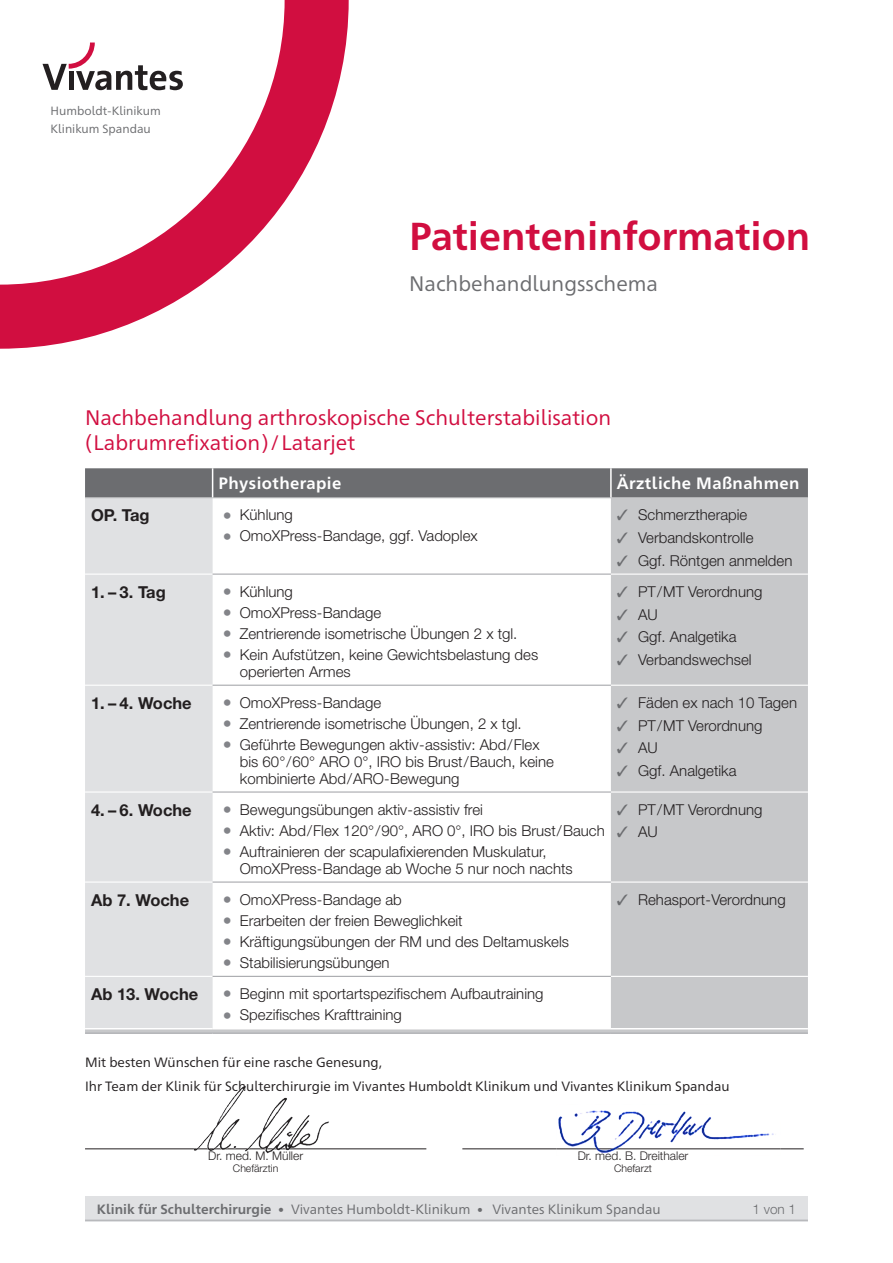
<style>
.page{position:relative;width:893px;height:1263px;background:#fff}
.page>*{position:absolute;margin:0;border:0;box-sizing:border-box;transform-origin:0 0}
.t1{font:700 39px "Frutiger Neue 1450 Pro";color:#d10e40}
.t2{font:21px/25.2px "Frutiger Neue 1450 Pro";color:#d10e40}
.t3{font:21px "Frutiger Neue 1450 Pro";color:#6c6d70}
.t4{font:700 16.5px "Helvetica Neue LT Std";color:#231f20}
.t5{font:700 16.5px "Frutiger Neue 1450 Pro";letter-spacing:.025em;color:#fff}
.t6{font:300 15px/16.8px "Helvetica Neue LT Std";color:#231f20}
.t7{font:13.5px/24px "Frutiger Neue 1450 Pro";color:#231f20}
.t8{font:13.5px "Frutiger Neue 1450 Pro";color:#6c6d70}
.t9{font:300 13.5px "Helvetica Neue LT Std";color:#6c6d70}
.t10{font:300 12px "Helvetica Neue LT Std";color:#231f20}
.t11{font:12px/17.4px "Frutiger Neue 1450 Pro";color:#6c6d70}
.t12{font:300 10.5px "Helvetica Neue LT Std";color:#231f20}
.s1{font-size:18px;color:#838489}
.s2{color:#6c6d70}
.s3{font-weight:700}
.s4{font-weight:700;font-size:12px}
.s5{font-size:12px}
</style>
<div class="page">
<div style="left:85px;top:1196px;width:723px;height:25px;background:#e0e1e3"></div>
<hr style="left:85px;top:1220px;width:723px;height:1px;background:#a8a9ad">
<svg style="left:0;top:0;width:349px;height:349px"></svg>
<svg style="left:43px;top:43px;width:140px;height:47px"></svg>
<svg style="left:85px;top:498px;width:723px;height:535px"></svg>
<hr style="left:85px;top:573px;width:128px;height:2px;background:#fff">
<hr style="left:611px;top:573px;width:197px;height:2px;background:#fff">
<hr style="left:85px;top:685px;width:128px;height:1px;background:#fff">
<hr style="left:611px;top:685px;width:197px;height:1px;background:#fff">
<hr style="left:85px;top:791px;width:128px;height:2px;background:#fff">
<hr style="left:611px;top:791px;width:197px;height:2px;background:#fff">
<hr style="left:85px;top:881px;width:128px;height:2px;background:#fff">
<hr style="left:213px;top:573px;width:398px;height:2px;background:#a8a9ad">
<hr style="left:213px;top:685px;width:398px;height:1px;background:#a8a9ad">
<hr style="left:213px;top:791px;width:398px;height:2px;background:#a8a9ad">
<hr style="left:213px;top:881px;width:398px;height:2px;background:#a8a9ad">
<hr style="left:611px;top:881px;width:197px;height:2px;background:#fff">
<hr style="left:85px;top:976px;width:128px;height:1px;background:#fff">
<hr style="left:611px;top:976px;width:197px;height:1px;background:#fff">
<hr style="left:213px;top:976px;width:398px;height:1px;background:#a8a9ad">
<svg style="left:85px;top:468px;width:723px;height:30px;background:#707173"></svg>
<hr style="left:610px;top:468px;width:2px;height:29px;background:#fff">
<hr style="left:85px;top:1028px;width:128px;height:1px;background:#fff">
<hr style="left:213px;top:1028px;width:398px;height:1px;background:#fff">
<hr style="left:611px;top:1028px;width:197px;height:1px;background:#fff">
<hr style="left:85px;top:1033px;width:128px;height:1px;background:#a8a9ad">
<hr style="left:213px;top:1033px;width:398px;height:1px;background:#a8a9ad">
<hr style="left:611px;top:1033px;width:197px;height:1px;background:#a8a9ad">
<hr style="left:85px;top:1148px;width:341px;height:1px;background:#231f20">
<hr style="left:462px;top:1148px;width:342px;height:1px;background:#231f20">
<img style="left:191px;top:1086px;width:142px;height:68px">
<img style="left:556px;top:1110px;width:224px;height:43px">
<p class="t11" style="left:51px;top:102px;width:112px">Humboldt-Klinikum<br>Klinikum Spandau</p>
<h1 class="t1" style="left:409px;top:208px;width:403px">Patienteninformation</h1>
<h2 class="t3" style="left:409px;top:268px;width:250px">Nachbehandlungsschema</h2>
<h2 class="t2" style="left:85px;top:404px;width:528px">Nachbehandlung arthroskopische Schulterstabilisation (Labrumrefixation)/Latarjet</h2>
<p class="t5" style="left:219px;top:472px;width:124px">Physiotherapie</p>
<p class="t5" style="left:617px;top:472px;width:184px">Ärztliche Maßnahmen</p>
<p class="t4" style="left:91px;top:505px;width:60px">OP. Tag</p>
<p class="t6" style="left:223px;top:506px;width:72px"><span class="s1">•</span> Kühlung</p>
<p class="t6" style="left:223px;top:527px;width:256px"><span class="s1">•</span> OmoXPress-Bandage, ggf. Vadoplex</p>
<p class="t6" style="left:617px;top:506px;width:132px"><span class="s2">✓</span> Schmerztherapie</p>
<p class="t6" style="left:617px;top:529px;width:138px"><span class="s2">✓</span> Verbandskontrolle</p>
<p class="t6" style="left:617px;top:552px;width:177px"><span class="s2">✓</span> Ggf. Röntgen anmelden</p>
<p class="t4" style="left:91px;top:582px;width:76px">1. – 3. Tag</p>
<p class="t6" style="left:223px;top:583px;width:72px"><span class="s1">•</span> Kühlung</p>
<p class="t6" style="left:223px;top:604px;width:160px"><span class="s1">•</span> OmoXPress-Bandage</p>
<p class="t6" style="left:223px;top:625px;width:296px"><span class="s1">•</span> Zentrierende isometrische Übungen 2 x tgl.</p>
<p class="t6" style="left:240px;top:646px;width:300px;text-indent:-17px"><span class="s1">•</span> Kein Aufstützen, keine Gewichtsbelastung des operierten Armes</p>
<p class="t4" style="left:91px;top:693px;width:102px">1. – 4. Woche</p>
<p class="t6" style="left:223px;top:694px;width:160px"><span class="s1">•</span> OmoXPress-Bandage</p>
<p class="t6" style="left:223px;top:715px;width:300px"><span class="s1">•</span> Zentrierende isometrische Übungen, 2 x tgl.</p>
<p class="t6" style="left:240px;top:736px;width:315px;text-indent:-17px"><span class="s1">•</span> Geführte Bewegungen aktiv-assistiv: Abd/Flex bis 60°/60° ARO 0°, IRO bis Brust/Bauch, keine kombinierte Abd/ARO-Bewegung</p>
<p class="t4" style="left:91px;top:800px;width:102px">4. – 6. Woche</p>
<p class="t6" style="left:223px;top:801px;width:262px"><span class="s1">•</span> Bewegungsübungen aktiv-assistiv frei</p>
<p class="t6" style="left:223px;top:822px;width:383px"><span class="s1">•</span> Aktiv: Abd/Flex 120°/90°, ARO 0°, IRO bis Brust/Bauch</p>
<p class="t6" style="left:240px;top:843px;width:334px;text-indent:-17px"><span class="s1">•</span> Auftrainieren der scapulafixierenden Muskulatur,<br>OmoXPress-Bandage ab Woche 5 nur noch nachts</p>
<p class="t4" style="left:91px;top:890px;width:100px">Ab 7. Woche</p>
<p class="t6" style="left:223px;top:891px;width:180px"><span class="s1">•</span> OmoXPress-Bandage ab</p>
<p class="t6" style="left:223px;top:912px;width:241px"><span class="s1">•</span> Erarbeiten der freien Beweglichkeit</p>
<p class="t6" style="left:223px;top:933px;width:348px"><span class="s1">•</span> Kräftigungsübungen der RM und des Deltamuskels</p>
<p class="t6" style="left:223px;top:954px;width:168px"><span class="s1">•</span> Stabilisierungsübungen</p>
<p class="t6" style="left:617px;top:583px;width:147px"><span class="s2">✓</span> PT/MT Verordnung</p>
<p class="t6" style="left:617px;top:605px;width:42px"><span class="s2">✓</span> AU</p>
<p class="t6" style="left:617px;top:628px;width:121px"><span class="s2">✓</span> Ggf. Analgetika</p>
<p class="t6" style="left:617px;top:651px;width:136px"><span class="s2">✓</span> Verbandswechsel</p>
<p class="t6" style="left:617px;top:694px;width:182px"><span class="s2">✓</span> Fäden ex nach 10 Tagen</p>
<p class="t6" style="left:617px;top:716px;width:147px"><span class="s2">✓</span> PT/MT Verordnung</p>
<p class="t6" style="left:617px;top:739px;width:42px"><span class="s2">✓</span> AU</p>
<p class="t6" style="left:617px;top:762px;width:121px"><span class="s2">✓</span> Ggf. Analgetika</p>
<p class="t6" style="left:617px;top:801px;width:147px"><span class="s2">✓</span> PT/MT Verordnung</p>
<p class="t6" style="left:617px;top:823px;width:42px"><span class="s2">✓</span> AU</p>
<p class="t6" style="left:617px;top:891px;width:170px"><span class="s2">✓</span> Rehasport-Verordnung</p>
<p class="t4" style="left:91px;top:984px;width:109px">Ab 13. Woche</p>
<p class="t6" style="left:223px;top:985px;width:322px"><span class="s1">•</span> Beginn mit sportartspezifischem Aufbautraining</p>
<p class="t6" style="left:223px;top:1006px;width:180px"><span class="s1">•</span> Spezifisches Krafttraining</p>
<p class="t7" style="left:85px;top:1049px;width:646px">Mit besten Wünschen für eine rasche Genesung,<br>Ihr Team der Klinik für Schulterchirurgie im Vivantes Humboldt Klinikum und Vivantes Klinikum Spandau</p>
<p class="t10" style="left:208px;top:1148px;width:96px">Dr. med. M. Müller</p>
<p class="t12" style="left:233px;top:1162px;width:47px">Chefärztin</p>
<p class="t10" style="left:578px;top:1148px;width:112px">Dr. med. B. Dreithaler</p>
<p class="t12" style="left:614px;top:1162px;width:39px">Chefarzt</p>
<p class="t8" style="left:97px;top:1199px;width:565px"><span class="s3">Klinik für Schulterchirurgie</span> <span class="s4">•</span> Vivantes Humboldt-Klinikum <span class="s5">•</span> Vivantes Klinikum Spandau</p>
<p class="t9" style="left:752px;top:1201px;width:45px">1 von 1</p>
</div>
